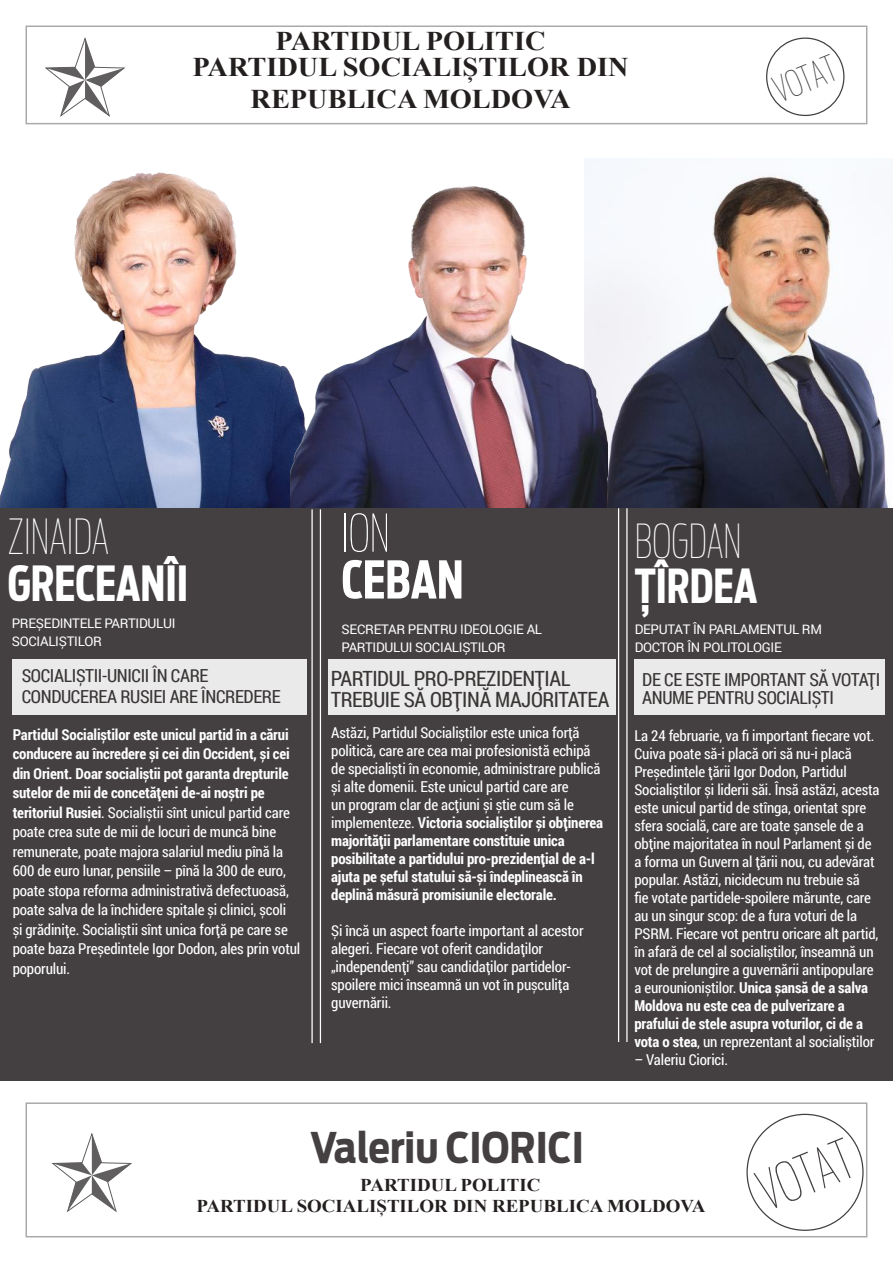
<style>
.page{position:relative;width:893px;height:1263px;background:#fff}
.page>*{position:absolute;margin:0;border:0;box-sizing:border-box;transform-origin:0 0}
.t1{font:100 54.6px "Ford Antenna Extra Cond";color:#444041}
.t2{font:700 51.6px "Ford Antenna Extra Cond";color:#fff}
.t3{font:100 51.6px "Ford Antenna Extra Cond";color:#fff}
.t4{font:700 48px "Ford Antenna Extra Cond";color:#fff}
.t5{font:100 48px "Ford Antenna Extra Cond";color:#fff}
.t6{font:100 46.5px "Ford Antenna Extra Cond";color:#fff}
.t7{font:700 46.5px "Ford Antenna Extra Cond";color:#fff}
.t8{font:700 42px "Ford Antenna Cond";color:#444041}
.t9{font:100 36px "Ford Antenna Extra Cond";color:#444041}
.t10{font:700 27px/26.7px "Times New Roman";color:#241f1f;text-align:center;scale:1.05 1}
.t11{font:21px/21px "Roboto Condensed";letter-spacing:-.02em;color:#393535}
.t12{font:18px/17.9px "Roboto Condensed";letter-spacing:-.02em;color:#393535}
.t13{font:700 18px/20.7px "Times New Roman";color:#241f1f;text-align:center;scale:1.05 1}
.t14{font:15px/18px "Roboto Condensed";letter-spacing:-.01em;color:#fff}
.t15{font:13.2px/17.9px "Roboto";letter-spacing:-.02em;color:#fff}
.s1{font-weight:700}
</style>
<div class="page">
<div style="left:26px;top:1102px;width:841px;height:135px;border:2px solid #aaaaac"></div>
<div style="left:766px;top:38px;width:78px;height:78px;border:1px solid #444041;border-radius:50%"></div>
<svg style="left:45px;top:38px;width:81px;height:79px"></svg>
<svg style="left:51px;top:1133px;width:81px;height:80px"></svg>
<div style="left:26px;top:26px;width:841px;height:98px;border:2px solid #aaaaac"></div>
<div style="left:0;top:504px;width:893px;height:576px;background:#444041"></div>
<hr style="left:320px;top:509px;width:1px;height:534px;background:#fff">
<hr style="left:311px;top:509px;width:2px;height:534px;background:#fff">
<hr style="left:626px;top:508px;width:2px;height:534px;background:#fff">
<hr style="left:618px;top:508px;width:1px;height:534px;background:#fff">
<div style="left:12px;top:659px;width:294px;height:55px;background:#ebeaea"></div>
<div style="left:328px;top:659px;width:287px;height:55px;background:#ebeaea"></div>
<div style="left:634px;top:659px;width:250px;height:55px;background:#ebeaea"></div>
<img style="left:0;top:172px;width:290px;height:335px">
<img style="left:585px;top:159px;width:307px;height:348px">
<img style="left:290px;top:175px;width:317px;height:332px">
<h3 class="t10" style="left:192px;top:27px;width:417px">PARTIDUL POLITIC<br>PARTIDUL SOCIALIȘTILOR DIN</h3>
<h3 class="t10" style="left:251px;top:85px;width:306px">REPUBLICA MOLDOVA</h3>
<h3 class="t9" style="left:764px;top:64px;width:66px;rotate:-22deg">VOTAT</h3>
<h3 class="t5" style="left:8px;top:498px;width:103px">ZINAIDA</h3>
<h3 class="t4" style="left:8px;top:541px;width:182px">GRECEANÎI</h3>
<p class="t15" style="left:12px;top:613px;width:165px">PREȘEDINTELE PARTIDULUI<br>SOCIALIȘTILOR</p>
<p class="t12" style="left:22px;top:665px;width:260px;line-height:21px">SOCIALIȘTII-UNICII ÎN CARE<br>CONDUCEREA RUSIEI ARE ÎNCREDERE</p>
<p class="t14" style="left:13px;top:724px;width:289px;line-height:19.5px"><span class="s1">Partidul Socialiștilor este unicul partid în a cărui conducere au încredere și cei din Occident, și cei din Orient. Doar socialiștii pot garanta drepturile sutelor de mii de concetățeni de-ai noștri pe teritoriul Rusiei</span>. Socialiștii sînt unicul partid care poate crea sute de mii de locuri de muncă bine remunerate, poate majora salariul mediu pînă la 600 de euro lunar, pensiile – pînă la 300 de euro, poate stopa reforma administrativă defectuoasă, poate salva de la închidere spitale și clinici, școli<br>și grădinițe. Socialiștii sînt unica forță pe care se poate baza Președintele Igor Dodon, ales prin votul poporului.</p>
<h2 class="t3" style="left:342px;top:491px;width:50px">ION</h2>
<h2 class="t2" style="left:342px;top:534px;width:124px">CEBAN</h2>
<p class="t15" style="left:342px;top:620px;width:202px">SECRETAR PENTRU IDEOLOGIE AL<br>PARTIDULUI SOCIALIȘTILOR</p>
<h3 class="t11" style="left:331px;top:667px;width:280px">PARTIDUL PRO-PREZIDENȚIAL<br>TREBUIE SĂ OBȚINĂ MAJORITATEA</h3>
<p class="t14" style="left:331px;top:723px;width:274px">Astăzi, Partidul Socialiștilor este unica forță politică, care are cea mai profesionistă echipă de specialiști în economie, administrare publică și alte domenii. Este unicul partid care are<br>un program clar de acțiuni și știe cum să le implementeze. <span class="s1">Victoria socialiștilor și obținerea majorității parlamentare constituie unica posibilitate a partidului pro-prezidențial de a-l ajuta pe șeful statului să-și îndeplinească în deplină măsură promisiunile electorale.</span></p>
<p class="t14" style="left:331px;top:921px;width:254px">Și încă un aspect foarte important al acestor alegeri. Fiecare vot oferit candidaților „independenți” sau candidaților partidelor&shy;spoilere mici înseamnă un vot în pușculița guvernării.</p>
<h3 class="t6" style="left:635px;top:504px;width:108px">BOGDAN</h3>
<h3 class="t7" style="left:635px;top:545px;width:124px">ȚÎRDEA</h3>
<p class="t15" style="left:635px;top:620px;width:189px">DEPUTAT ÎN PARLAMENTUL RM<br>DOCTOR ÎN POLITOLOGIE</p>
<p class="t12" style="left:642px;top:670px;width:239px">DE CE ESTE IMPORTANT SĂ VOTAȚI<br>ANUME PENTRU SOCIALIȘTI</p>
<p class="t14" style="left:634px;top:726px;width:247px">La 24 februarie, va fi important fiecare vot.<br>Cuiva poate să-i placă ori să nu-i placă Președintele țării Igor Dodon, Partidul Socialiștilor și liderii săi. Însă astăzi, acesta este unicul partid de stînga, orientat spre sfera socială, care are toate șansele de a obține majoritatea în noul Parlament și de a forma un Guvern al țării nou, cu adevărat popular. Astăzi, nicidecum nu trebuie să<br>fie votate partidele-spoilere mărunte, care au un singur scop: de a fura voturi de la PSRM. Fiecare vot pentru oricare alt partid, în afară de cel al socialiștilor, înseamnă un vot de prelungire a guvernării antipopulare a eurounioniștilor. <span class="s1">Unica șansă de a salva Moldova nu este cea de pulverizare a prafului de stele asupra voturilor, ci de a vota o stea</span>, un reprezentant al socialiștilor</p>
<p class="t14" style="left:634px;top:1050px;width:95px">– Valeriu Ciorici.</p>
<h3 class="t8" style="left:310px;top:1110px;width:275px">Valeriu CIORICI</h3>
<p class="t13" style="left:196px;top:1174px;width:486px">PARTIDUL POLITIC<br>PARTIDUL SOCIALIȘTILOR DIN REPUBLICA MOLDOVA</p>
<h1 class="t1" style="left:744px;top:1152px;width:100px;rotate:-22deg">VOTAT</h1>
</div>
